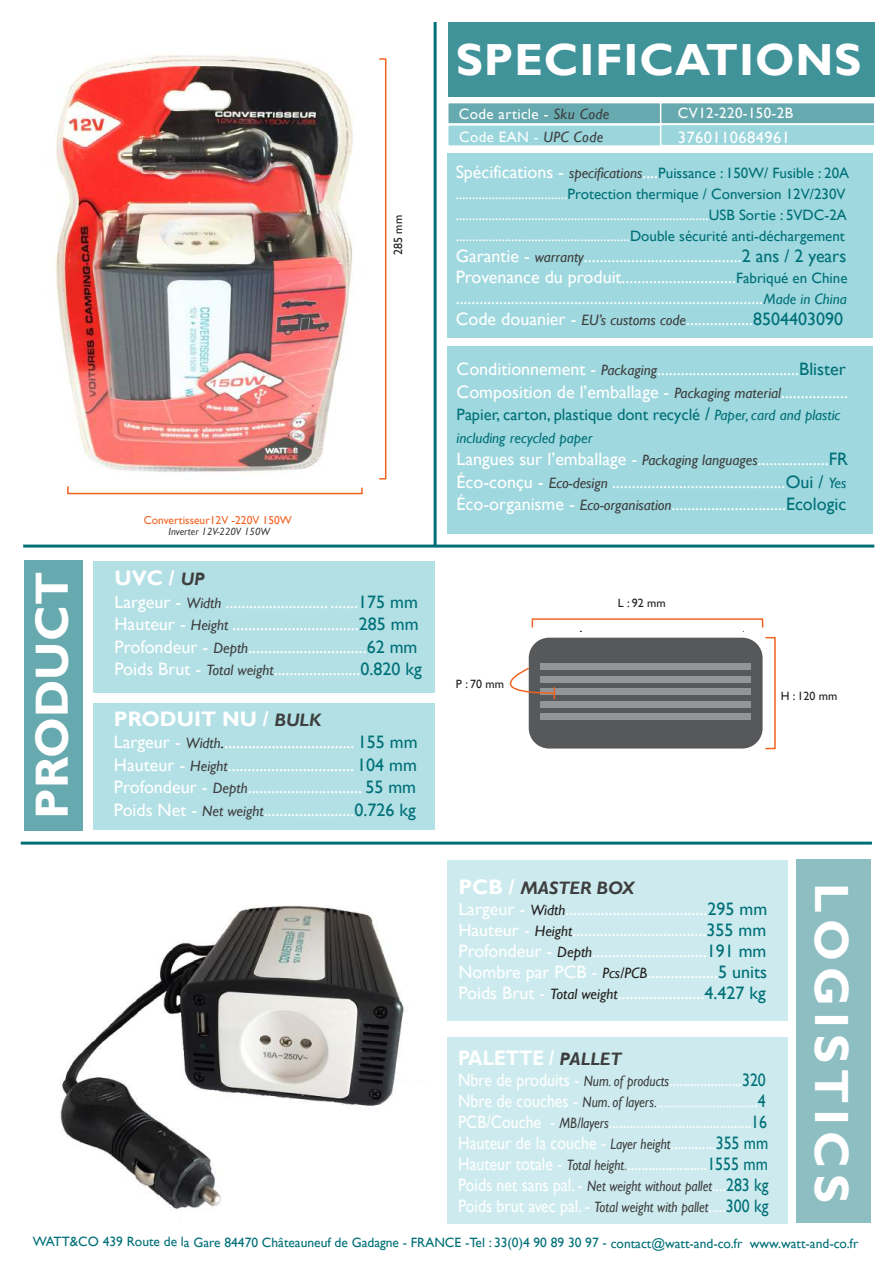
<style>
.page{position:relative;width:893px;height:1263px;background:#fff}
.page>*{position:absolute;margin:0;border:0;box-sizing:border-box;transform-origin:0 0}
.t1{font:700 48px "Gill Sans";letter-spacing:.125em;color:#fff}
.t2{font:700 46.5px "Gill Sans";color:#fff}
.t3{font:700 45px "Gill Sans";letter-spacing:.02em;color:#fff}
.t4{font:700 21px "Gill Sans";color:#fff}
.t5{font:700 21px "Gill Sans";color:#fff;scale:.88 1}
.t6{font:18px/22.5px "Gill Sans";color:#fff;text-align:justify}
.t7{font:18px/21px "Gill Sans";color:#fff;scale:.88 1}
.t8{font:16.5px "Gill Sans";color:#007078}
.t9{font:16.5px "Gill Sans";letter-spacing:.025em;color:#fff}
.t10{font:15px/21px "Gill Sans";color:#fff}
.t11{font:15px/22.5px "Gill Sans";letter-spacing:.025em;color:#fff}
.t12{font:italic 15px "Gill Sans";color:#3e3e3f;scale:.88 1}
.t13{font:italic 15px "Gill Sans";color:#007078}
.t14{font:13.5px "Gill Sans";letter-spacing:-.005em;color:#007078}
.t15{font:12px "Gill Sans";color:#231f20}
.t16{font:11.55px "Gill Sans";color:#f26322}
.t17{font:italic 10.5px "Gill Sans";color:#3e3e3f}
.s1{font-style:italic;font-size:18px;color:#3e3e3f}
.s2{font-style:italic;font-size:15px;color:#3e3e3f}
.s3{color:#007078}
.s4{font-style:italic;color:#231f20}
.s5{font-style:italic;color:#3e3e3f}
.s6{font-size:18px}
.s7{font-size:15px;color:#007078}
.s8{font-style:italic;font-size:15px;color:#007078}
.s9{font-style:italic;font-size:15px}
.s10{font-weight:700;font-size:21px}
.s11{font-weight:700;font-style:italic;color:#3e3e3f}
.s12{font-style:italic;font-size:15px;color:#231f20}
.s13{font-style:italic}
.s14{font-style:italic;color:#808285}
.s15{font-style:normal;font-size:18px;color:#fff}
.s16{font-style:normal;font-size:18px;color:#007078}
</style>
<div class="page">
<div style="left:529px;top:638px;width:234px;height:110px;background:#57585a;border-radius:20px"></div>
<div style="left:540px;top:663px;width:211px;height:7px;background:#939598"></div>
<div style="left:540px;top:676px;width:211px;height:6px;background:#939598"></div>
<div style="left:540px;top:688px;width:211px;height:7px;background:#939598"></div>
<div style="left:540px;top:701px;width:211px;height:6px;background:#939598"></div>
<div style="left:540px;top:713px;width:211px;height:7px;background:#939598"></div>
<div style="left:796px;top:860px;width:74px;height:363px;background:#8dbfc2"></div>
<div style="left:447px;top:102px;width:214px;height:23px;background:#66a9ae;border:2px solid #fff"></div>
<div style="left:660px;top:102px;width:215px;height:23px;background:#66a9ae;border:2px solid #fff"></div>
<div style="left:447px;top:124px;width:214px;height:23px;background:#9ad6dc;border:2px solid #fff"></div>
<div style="left:660px;top:124px;width:215px;height:22px;background:#9ad6dc;border:2px solid #fff"></div>
<svg style="left:23px;top:544px;width:851px;height:4px;background:#3f9399"></svg>
<div style="left:93px;top:703px;width:342px;height:127px;background:#b3e0e5"></div>
<div style="left:448px;top:1037px;width:340px;height:186px;background:#cdebee"></div>
<div style="left:93px;top:561px;width:342px;height:132px;background:#b3e0e5"></div>
<div style="left:448px;top:860px;width:340px;height:160px;background:#cdebee"></div>
<hr style="left:434px;top:22px;width:3px;height:525px;background:#007078">
<div style="left:765px;top:637px;width:11px;height:112px;border:2px solid #f26322"></div>
<div style="left:532px;top:618px;width:231px;height:10px;border:2px solid #f26322"></div>
<svg style="left:509px;top:667px;width:47px;height:32px"></svg>
<div style="left:25px;top:561px;width:58px;height:270px;background:#66a9ae"></div>
<hr style="left:21px;top:842px;width:851px;height:3px;background:#007078">
<div style="left:448px;top:22px;width:426px;height:74px;background:#409399"></div>
<div style="left:447px;top:153px;width:426px;height:185px;background:#9fd8de"></div>
<div style="left:447px;top:346px;width:426px;height:188px;background:#9fd8de"></div>
<img style="left:60px;top:905px;width:344px;height:304px">
<img style="left:54px;top:55px;width:333px;height:425px">
<svg style="left:67px;top:486px;width:296px;height:9px"></svg>
<div style="left:379px;top:58px;width:7px;height:421px;border:2px solid #f26322"></div>
<h3 class="t3" style="left:456px;top:33px;width:407px">SPECIFICATIONS</h3>
<h2 class="t2" style="left:24px;top:819px;width:248px;rotate:-90deg">PRODUCT</h2>
<p class="t15" style="left:391px;top:255px;width:41px;rotate:-90deg">285 mm</p>
<p class="t16" style="left:144px;top:513px;width:150px">Convertisseur12V -220V 150W</p>
<p class="t17" style="left:169px;top:526px;width:103px">Inverter 12V-220V 150W</p>
<p class="t4" style="left:115px;top:566px;width:92px">UVC / <span class="s1">UP</span></p>
<p class="t6" style="left:115px;top:591px;width:309px;text-align:left">Largeur - <span class="s2">Width</span> .......................... .......<span class="s3">175 mm </span>Hauteur - <span class="s2">Height</span> ................................<span class="s3">285 mm </span>Profondeur - <span class="s2">Depth</span>..............................<span class="s3">62 mm </span>Poids Brut - <span class="s2">Total weight</span>......................<span class="s3">0.820 kg</span></p>
<p class="t4" style="left:114px;top:706px;width:208px">PRODUIT NU / <span class="s1">BULK</span></p>
<p class="t6" style="left:114px;top:731px;width:305px">Largeur - <span class="s2">Width</span><span class="s4">.</span>................................. <span class="s3">155 mm </span>Hauteur - <span class="s2">Height</span>................................ <span class="s3">104 mm </span>Profondeur - <span class="s2">Depth</span>............................. <span class="s3">55 mm </span>Poids Net - <span class="s2">Net weight</span>.......................<span class="s3">0.726 kg</span></p>
<p class="t11" style="left:459px;top:103px;width:152px">Code article - <span class="s5">Sku Code<br></span>Code EAN - <span class="s5">UPC Code</span></p>
<p class="t11" style="left:678px;top:102px;width:117px">CV12-220-150-2B</p>
<p class="t9" style="left:678px;top:128px;width:114px">3760110684961</p>
<p class="t10" style="left:456px;top:163px;width:395px"><span class="s6">Spécifications -</span> <span class="s5">specifications</span><span class="s6">....</span><span class="s3">Puissance : 150W/ Fusible : 20A </span>..................................<span class="s3">Protection thermique / Conversion 12V/230V </span>.............................................................................<span class="s3">USB Sortie : 5VDC-2A </span>.....................................................<span class="s3">Double sécurité anti-déchargement</span></p>
<p class="t6" style="left:456px;top:246px;width:393px;line-height:21px">Garantie - <span class="s2">warranty</span>........................................<span class="s3">2 ans / 2 years </span>Provenance du produit.............................<span class="s7">Fabriqué en Chine </span>..............................................................................<span class="s8">Made in China </span>Code douanier - <span class="s2">EU’s customs code</span>.................<span class="s3">8504403090</span></p>
<p class="t6" style="left:457px;top:358px;width:393px">Conditionnement - <span class="s2">Packaging</span>....................................<span class="s3">Blister<br></span>Composition de l’emballage - <span class="s2">Packaging material</span>.................</p>
<p class="t8" style="left:457px;top:405px;width:385px">Papier, carton, plastique dont recyclé <span class="s6">/</span> <span class="s9">Paper, card and plastic</span></p>
<p class="t13" style="left:457px;top:429px;width:137px">including recycled paper</p>
<p class="t6" style="left:457px;top:448px;width:393px">Langues sur l’emballage - <span class="s2">Packaging languages</span>..................<span class="s3">FR </span>Éco-conçu - <span class="s2">Eco-design</span> ............................................<span class="s3">Oui /</span> <span class="s8">Yes </span>Éco-organisme - <span class="s2">Eco-organisation</span>.............................<span class="s3">Ecologic</span></p>
<p class="t15" style="left:456px;top:676px;width:50px">P : 70 mm</p>
<p class="t15" style="left:618px;top:596px;width:49px">L : 92 mm</p>
<p class="t15" style="left:781px;top:689px;width:58px">H : 120 mm</p>
<p class="t6" style="left:458px;top:877px;width:310px;line-height:21px;text-align:left"><span class="s10">PCB /</span> <span class="s11">MASTER BOX<br></span>Largeur - <span class="s12">Width</span>....................................<span class="s3">295 mm </span>Hauteur - <span class="s12">Height</span>..................................<span class="s3">355 mm </span>Profondeur - <span class="s12">Depth</span>.............................<span class="s3">191 mm </span>Nombre par PCB - <span class="s12">Pcs/PCB</span>..................<span class="s3">5 units </span>Poids Brut - <span class="s12">Total weight</span>......................<span class="s3">4.427 kg</span></p>
<h1 class="t1" style="left:860px;top:883px;width:322px;rotate:90deg">LOGISTICS</h1>
<p class="t5" style="left:458px;top:1045px;width:187px">PALETTE / <span class="s1">PALLET</span></p>
<p class="t7" style="left:458px;top:1070px;width:354px">Nbre de produits - <span class="s2">Num. of products</span>.....................<span class="s3">320<br></span>Nbre de couches - <span class="s2">Num. of layers.</span><span class="s13">...............................</span>.<span class="s3">4<br></span>PCB/Couche - <span class="s2">MB/layers</span>.........................................<span class="s3">16<br></span>Hauteur de la couche - <span class="s2">Layer height</span>.............<span class="s3">355 mm </span>Hauteur totale - <span class="s2">Total height</span><span class="s14">.</span>.......................<span class="s3">1555 mm</span></p>
<p class="t12" style="left:458px;top:1177px;width:354px"><span class="s15">Poids net sans pal. -</span> Net weight without pallet<span class="s15">....</span><span class="s16">283 kg</span></p>
<p class="t7" style="left:458px;top:1196px;width:354px">Poids brut avec pal. - <span class="s2">Total weight with pallet</span>.....<span class="s3">300 kg</span></p>
<p class="t14" style="left:33px;top:1235px;width:827px">WATT&amp;CO 439 Route de la Gare 84470 Châteauneuf de Gadagne - FRANCE -Tel : 33(0)4 90 89 30 97 - contact@watt-and-co.fr www.watt-and-co.fr</p>
</div>
